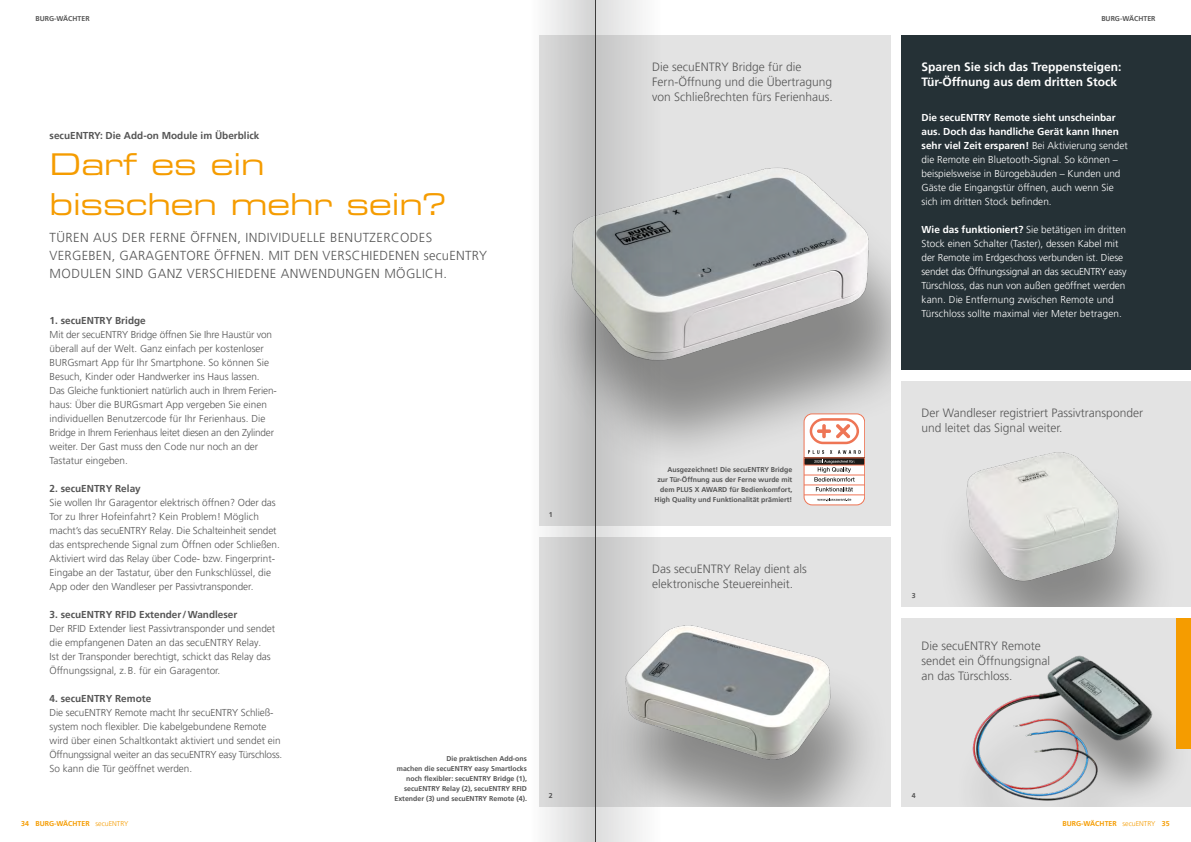
<style>
.page{position:relative;width:1191px;height:842px;background:#fff}
.page>*{position:absolute;margin:0;border:0;box-sizing:border-box;transform-origin:0 0}
.t1{font:30px/40px "Eurostile LT Std Ex 2";letter-spacing:-.01em;color:#f59c00}
.t2{font:300 13px/18px "Frutiger LT Pro";letter-spacing:.03em;color:#565656}
.t3{font:300 12px/15px "Frutiger LT Pro";color:#565656}
.t4{font:700 12px "Frutiger LT Pro";color:#fff}
.t5{font:300 10px/14px "Frutiger LT Pro";color:#565656}
.t6{font:300 10px/14px "Frutiger LT Pro";color:#fff}
.t7{font:700 10px "Frutiger LT Pro";color:#565656}
.t8{font:700 7px/10px "Frutiger LT Pro";color:#565656;text-align:right}
.t9{font:700 7px "Frutiger LT Pro";color:#f59c00}
.s1{font-weight:700}
.s2{font-weight:300}
</style>
<div class="page">
<div style="left:539px;top:35px;width:351px;height:491px;background:#e3e3e3"></div>
<div style="left:544px;top:191px;width:346px;height:283px;background:#1a1a18;opacity:.45"></div>
<img style="left:661px;top:167px;width:229px;height:223px">
<div style="left:539px;top:537px;width:351px;height:269px;background:#e3e3e3"></div>
<img style="left:661px;top:625px;width:207px;height:181px">
<div style="left:804px;top:414px;width:60px;height:91px;background:#fff;border-radius:8px"></div>
<div style="left:803px;top:414px;width:62px;height:91px;border:1px solid #ee7555;border-radius:8px"></div>
<svg style="left:808px;top:450px;width:16px;height:4px"></svg>
<svg style="left:838px;top:450px;width:22px;height:4px"></svg>
<svg style="left:809px;top:418px;width:50px;height:26px"></svg>
<hr style="left:804px;top:475px;width:60px;height:1px;background:#ee7555">
<hr style="left:804px;top:485px;width:60px;height:1px;background:#ee7555">
<hr style="left:804px;top:495px;width:60px;height:1px;background:#ee7555">
<svg style="left:817px;top:498px;width:34px;height:3px"></svg>
<div style="left:804px;top:458px;width:60px;height:7px;background:#1a1a18"></div>
<svg style="left:814px;top:460px;width:41px;height:31px"></svg>
<div style="left:901px;top:35px;width:290px;height:335px;background:#253136"></div>
<div style="left:901px;top:381px;width:290px;height:226px;background:#e3e3e3"></div>
<div style="left:936px;top:462px;width:242px;height:145px;background:#1a1a18;opacity:.45"></div>
<img style="left:950px;top:452px;width:188px;height:136px">
<div style="left:901px;top:618px;width:290px;height:188px;background:#e3e3e3"></div>
<div style="left:954px;top:668px;width:237px;height:138px;background:#1a1a18;opacity:.45"></div>
<img style="left:961px;top:655px;width:199px;height:148px">
<div style="left:1176px;top:618px;width:15px;height:130px;background:#f59c00"></div>
<svg style="left:539px;top:0;width:56px;height:842px"></svg>
<svg style="left:596px;top:0;width:65px;height:842px"></svg>
<hr style="left:595px;top:0;width:1px;height:842px;background:#3b3b3a">
<p class="t8" style="left:35px;top:14px;width:56px">BURG-WÄCHTER</p>
<p class="t8" style="left:1101px;top:14px;width:56px">BURG-WÄCHTER</p>
<p class="t7" style="left:50px;top:130px;width:211px">secuENTRY: Die Add-on Module im Überblick</p>
<p class="t1" style="left:50px;top:143px;width:398px">Darf es ein<br>bisschen mehr sein?</p>
<p class="t2" style="left:50px;top:228px;width:439px">TÜREN AUS DER FERNE ÖFFNEN, INDIVIDUELLE BENUTZERCODES<br>VERGEBEN, GARAGENTORE ÖFFNEN. MIT DEN VERSCHIEDENEN secuENTRY<br>MODULEN SIND GANZ VERSCHIEDENE ANWENDUNGEN MÖGLICH.</p>
<p class="t7" style="left:50px;top:315px;width:98px">1. secuENTRY Bridge</p>
<p class="t5" style="left:50px;top:328px;width:229px">Mit der secuENTRY Bridge öffnen Sie Ihre Haustür von überall auf der Welt. Ganz einfach per kostenloser BURGsmart App für Ihr Smartphone. So können Sie Besuch, Kinder oder Handwerker ins Haus lassen.<br>Das Gleiche funktioniert natürlich auch in Ihrem Ferien&shy;haus: Über die BURGsmart App vergeben Sie einen individuellen Benutzercode für Ihr Ferienhaus. Die Bridge in Ihrem Ferienhaus leitet diesen an den Zylinder weiter. Der Gast muss den Code nur noch an der Tastatur eingeben.</p>
<p class="t7" style="left:50px;top:483px;width:93px">2. secuENTRY Relay</p>
<p class="t5" style="left:50px;top:496px;width:232px">Sie wollen Ihr Garagentor elektrisch öffnen? Oder das Tor zu Ihrer Hofeinfahrt? Kein Problem! Möglich macht’s das secuENTRY Relay. Die Schalteinheit sendet das entsprechende Signal zum Öffnen oder Schließen.<br>Aktiviert wird das Relay über Code- bzw. Fingerprint-Eingabe an der Tastatur, über den Funkschlüssel, die App oder den Wandleser per Passivtransponder.</p>
<p class="t7" style="left:50px;top:609px;width:189px">3. secuENTRY RFID Extender/Wandleser</p>
<p class="t5" style="left:50px;top:622px;width:227px">Der RFID Extender liest Passivtransponder und sendet die empfangenen Daten an das secuENTRY Relay.<br>Ist der Transponder berechtigt, schickt das Relay das Öffnungssignal, z.B. für ein Garagentor.</p>
<p class="t7" style="left:50px;top:693px;width:103px">4. secuENTRY Remote</p>
<p class="t5" style="left:50px;top:706px;width:234px">Die secuENTRY Remote macht Ihr secuENTRY Schließ&shy;system noch flexibler. Die kabelgebundene Remote wird über einen Schaltkontakt aktiviert und sendet ein Öffnungssignal weiter an das secuENTRY easy Türschloss.<br>So kann die Tür geöffnet werden.</p>
<p class="t8" style="left:394px;top:753px;width:134px">Die praktischen Add-ons<br>machen die secuENTRY easy Smartlocks noch flexibler: secuENTRY Bridge (1), secuENTRY Relay (2), secuENTRY RFID Extender (3) und secuENTRY Remote (4).</p>
<p class="t8" style="left:549px;top:510px;width:5px">1</p>
<p class="t8" style="left:549px;top:791px;width:5px">2</p>
<p class="t3" style="left:652px;top:60px;width:182px">Die secuENTRY Bridge für die<br>Fern-Öffnung und die Übertragung von Schließrechten fürs Ferienhaus.</p>
<p class="t8" style="left:654px;top:465px;width:139px">Ausgezeichnet! Die secuENTRY Bridge<br>zur Tür-Öffnung aus der Ferne wurde mit dem PLUS X AWARD für Bedienkomfort, High Quality und Funktionalität prämiert!</p>
<p class="t3" style="left:652px;top:562px;width:156px">Das secuENTRY Relay dient als elektronische Steuereinheit.</p>
<p class="t4" style="left:921px;top:60px;width:201px">Sparen Sie sich das Treppensteigen:</p>
<p class="t4" style="left:921px;top:75px;width:197px">Tür-Öffnung aus dem dritten Stock</p>
<p class="t6" style="left:921px;top:110px;width:207px"><span class="s1">Die secuENTRY Remote sieht unscheinbar aus. Doch das handliche Gerät kann Ihnen sehr viel Zeit ersparen!</span> Bei Aktivierung sendet die Remote ein Bluetooth-Signal. So können – beispielsweise in Bürogebäuden – Kunden und Gäste die Eingangstür öffnen, auch wenn Sie sich im dritten Stock befinden.</p>
<p class="t6" style="left:921px;top:222px;width:206px"><span class="s1">Wie das funktioniert?</span> Sie betätigen im dritten Stock einen Schalter (Taster), dessen Kabel mit der Remote im Erdgeschoss verbunden ist. Diese sendet das Öffnungssignal an das secuENTRY easy Türschloss, das nun von außen geöffnet werden kann. Die Entfernung zwischen Remote und Türschloss sollte maximal vier Meter betragen.</p>
<p class="t3" style="left:921px;top:406px;width:223px">Der Wandleser registriert Passivtransponder und leitet das Signal weiter.</p>
<p class="t8" style="left:911px;top:591px;width:5px">3</p>
<p class="t3" style="left:921px;top:638px;width:130px">Die secuENTRY Remote sendet ein Öffnungsignal an das Türschloss.</p>
<p class="t8" style="left:911px;top:791px;width:5px">4</p>
<p class="t9" style="left:21px;top:820px;width:109px">34 BURG-WÄCHTER <span class="s2">secuENTRY</span></p>
<p class="t9" style="left:1062px;top:820px;width:109px">BURG-WÄCHTER <span class="s2">secuENTRY</span> 35</p>
</div>
